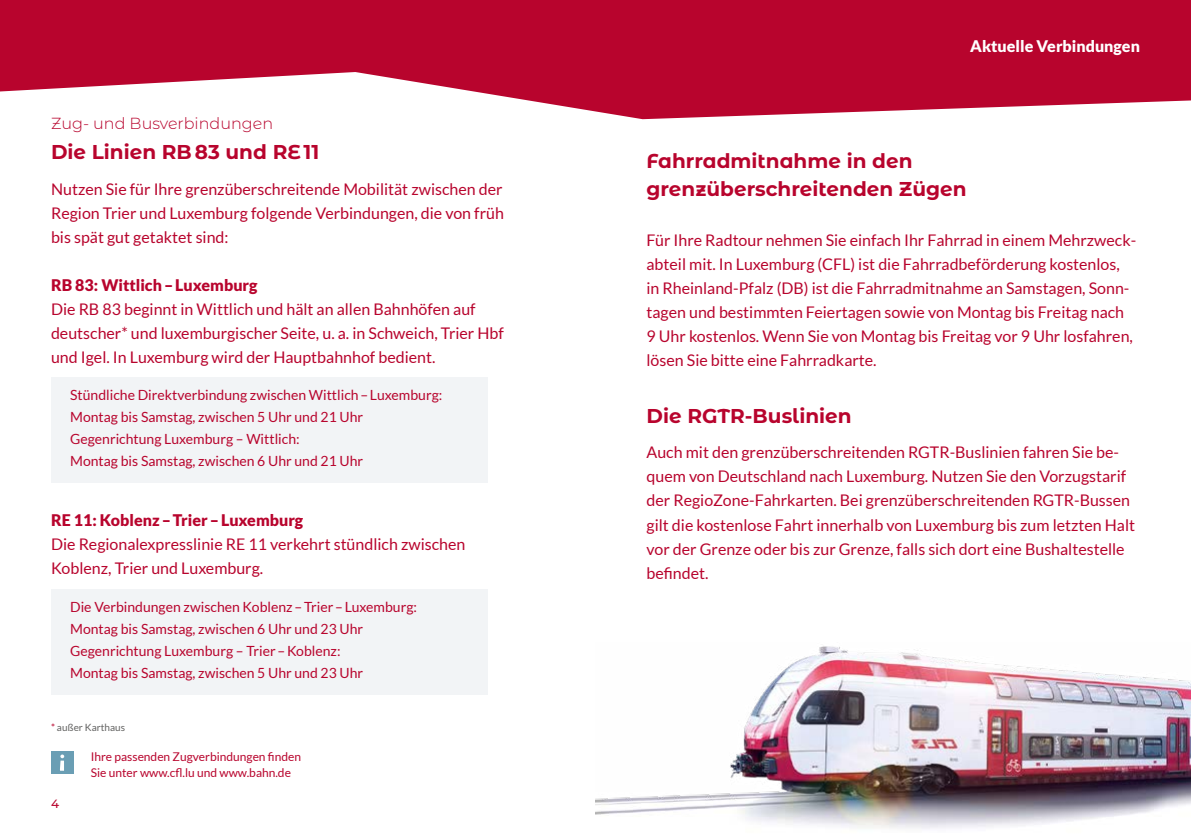
<style>
.page{position:relative;width:1191px;height:840px;background:#fff}
.page>*{position:absolute;margin:0;border:0;box-sizing:border-box;transform-origin:0 0}
.t1{font:700 20px/28px "Montserrat Alternates";color:#b8042d}
.t2{font:16px/24px "Lato";color:#b8042d}
.t3{font:900 16px "Lato";color:#b8042d}
.t4{font:300 16px "Montserrat Alternates";color:#b8042d}
.t5{font:900 16px "Lato";color:#fff}
.t6{font:14px/22px "Lato";color:#b8042d}
.t7{font:12px/16px "Lato";color:#b8042d}
.t8{font:500 12px "Montserrat Alternates";color:#b8042d}
.t9{font:10px "Lato";color:#636362}
.s1{color:#b8042d}
</style>
<div class="page">
<svg style="left:0;top:0;width:1191px;height:119px;fill:#b8042d"></svg>
<div style="left:51px;top:377px;width:437px;height:105px;background:#f2f4f6"></div>
<div style="left:51px;top:588px;width:437px;height:106px;background:#f2f4f6"></div>
<img style="left:595px;top:646px;width:596px;height:183px">
<div style="left:51px;top:751px;width:22px;height:22px;background:#6a9eb4"></div>
<svg style="left:60px;top:754px;width:4px;height:16px"></svg>
<p class="t4" style="left:51px;top:112px;width:223px">Zug- und Busverbindungen</p>
<p class="t1" style="left:51px;top:137px;width:270px">Die Linien RB 83 und RE 11</p>
<p class="t2" style="left:51px;top:176px;width:454px;text-align:justify">Nutzen Sie für Ihre grenzüberschreitende Mobilität zwischen der Region Trier und Luxemburg folgende Verbindungen, die von früh bis spät gut getaktet sind:</p>
<p class="t3" style="left:51px;top:275px;width:208px">RB 83: Wittlich–Luxemburg</p>
<p class="t2" style="left:51px;top:296px;width:454px">Die RB 83 beginnt in Wittlich und hält an allen Bahnhöfen auf deutscher* und luxemburgischer Seite, u. a. in Schweich, Trier Hbf und Igel. In Luxemburg wird der Hauptbahnhof bedient.</p>
<p class="t6" style="left:70px;top:383px;width:374px">Stündliche Direktverbindung zwischen Wittlich–Luxemburg:<br>Montag bis Samstag, zwischen 5 Uhr und 21 Uhr Gegenrichtung Luxemburg – Wittlich:<br>Montag bis Samstag, zwischen 6 Uhr und 21 Uhr</p>
<p class="t3" style="left:51px;top:510px;width:254px">RE 11: Koblenz–Trier–Luxemburg</p>
<p class="t2" style="left:51px;top:531px;width:416px">Die Regionalexpresslinie RE 11 verkehrt stündlich zwischen<br>Koblenz, Trier und Luxemburg.</p>
<p class="t6" style="left:70px;top:595px;width:348px">Die Verbindungen zwischen Koblenz–Trier–Luxemburg:<br>Montag bis Samstag, zwischen 6 Uhr und 23 Uhr Gegenrichtung Luxemburg – Trier–Koblenz:<br>Montag bis Samstag, zwischen 5 Uhr und 23 Uhr</p>
<p class="t9" style="left:51px;top:721px;width:76px"><span class="s1">*</span> außer Karthaus</p>
<p class="t8" style="left:51px;top:795px;width:10px">4</p>
<p class="t7" style="left:91px;top:748px;width:212px">Ihre passenden Zugverbindungen finden<br>Sie unter www.cfl.lu und www.bahn.de</p>
<p class="t5" style="left:970px;top:37px;width:171px">Aktuelle Verbindungen</p>
<p class="t1" style="left:646px;top:145px;width:322px">Fahrradmitnahme in den grenzüberschreitenden Zügen</p>
<p class="t2" style="left:646px;top:228px;width:491px">Für Ihre Radtour nehmen Sie einfach Ihr Fahrrad in einem Mehrzweck&shy;abteil mit. In Luxemburg (CFL) ist die Fahrradbeförderung kostenlos, in Rheinland-Pfalz (DB) ist die Fahrradmitnahme an Samstagen, Sonn&shy;tagen und bestimmten Feiertagen sowie von Montag bis Freitag nach 9 Uhr kostenlos. Wenn Sie von Montag bis Freitag vor 9 Uhr losfahren, lösen Sie bitte eine Fahrradkarte.</p>
<p class="t1" style="left:646px;top:400px;width:207px">Die RGTR-Buslinien</p>
<p class="t2" style="left:646px;top:440px;width:490px">Auch mit den grenzüberschreitenden RGTR-Buslinien fahren Sie be&shy;quem von Deutschland nach Luxemburg. Nutzen Sie den Vorzugstarif der RegioZone-Fahrkarten. Bei grenzüberschreitenden RGTR-Bussen gilt die kostenlose Fahrt innerhalb von Luxemburg bis zum letzten Halt vor der Grenze oder bis zur Grenze, falls sich dort eine Bushaltestelle befindet.</p>
</div>
